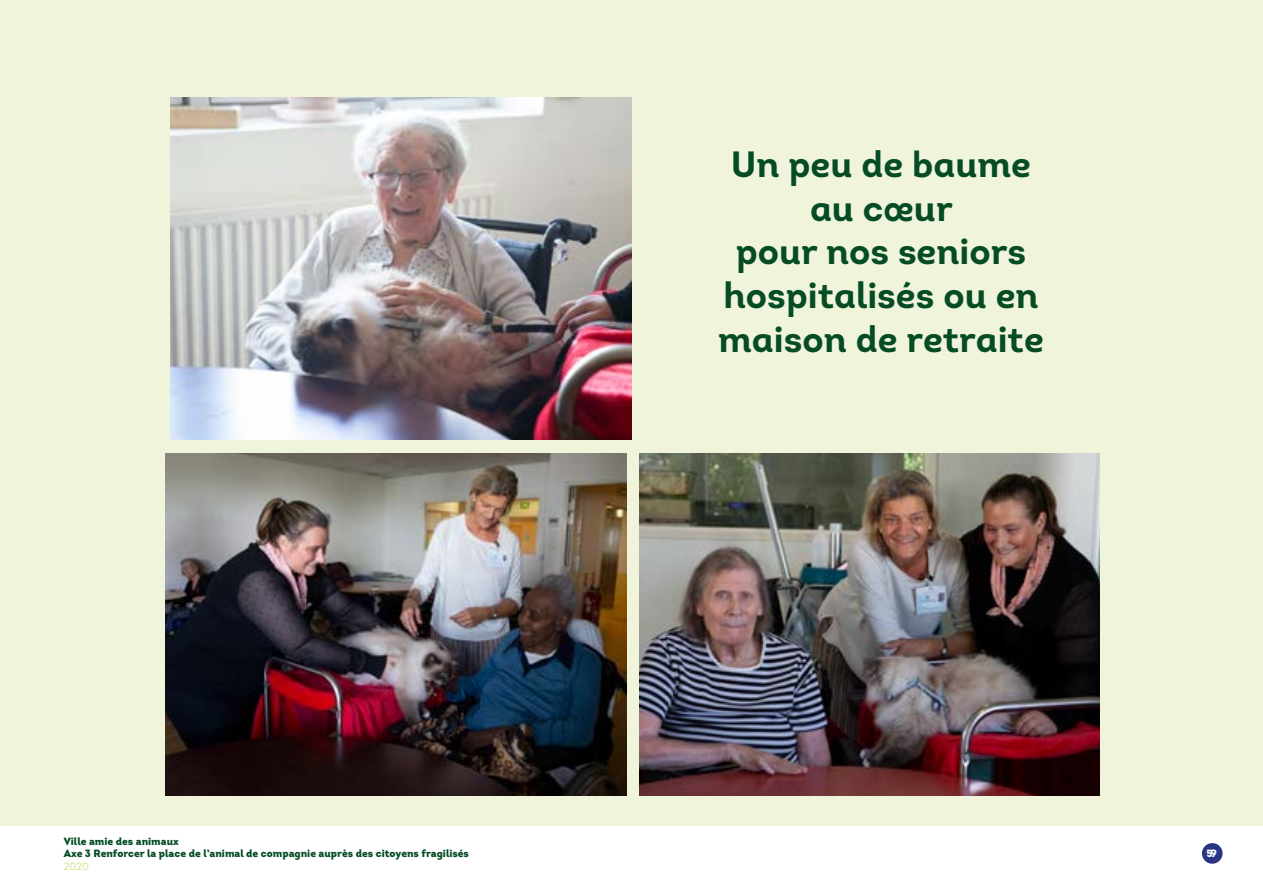
<style>
.page{position:relative;width:1263px;height:893px;background:#fff}
.page>*{position:absolute;margin:0;border:0;box-sizing:border-box;transform-origin:0 0}
.t1{font:36.45px/43.8px "Intro Bold Alt";color:#054c24;text-align:center}
.t2{font:900 10.5px/12.6px "Intro";color:#054c24}
.t3{font:10.5px "Intro Book Alt";color:#d0de87}
.t4{font:900 10.5px "Intro";color:#fff}
</style>
<div class="page">
<div style="left:0;top:0;width:1263px;height:825px;background:#f0f4db"></div>
<div style="left:1202px;top:843px;width:20px;height:21px;background:#283583;border-radius:50%"></div>
<img style="left:166px;top:453px;width:460px;height:342px">
<img style="left:639px;top:453px;width:461px;height:342px">
<img style="left:171px;top:97px;width:460px;height:343px">
<p class="t2" style="left:64px;top:835px;width:407px">Ville amie des animaux<br>Axe 3 Renforcer la place de l’animal de compagnie auprès des citoyens fragilisés</p>
<p class="t3" style="left:64px;top:860px;width:27px">2020</p>
<h1 class="t1" style="left:718px;top:142px;width:327px">Un peu de baume au cœur<br>pour nos seniors hospitalisés ou en maison de retraite</h1>
<p class="t4" style="left:1206px;top:846px;width:12px">59</p>
</div>
